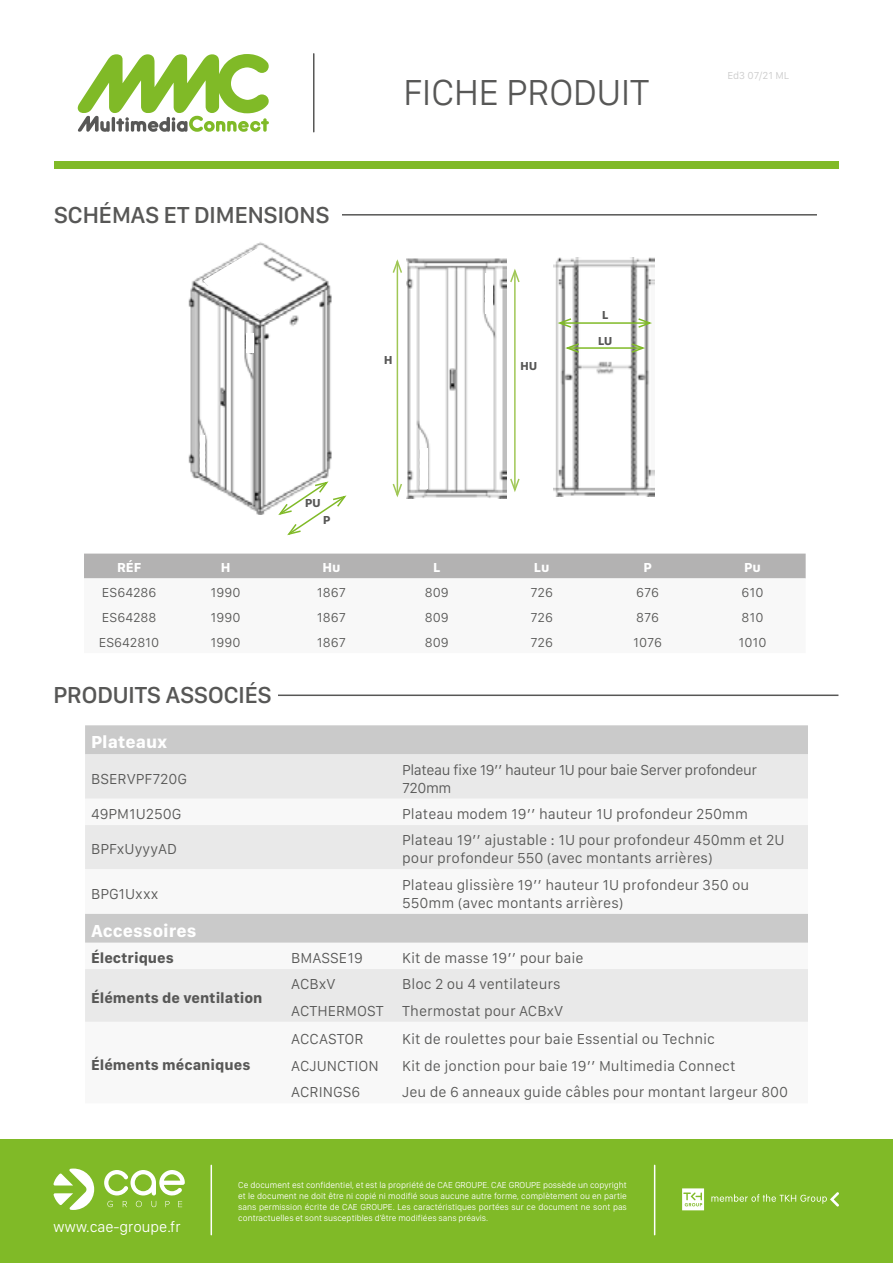
<style>
.page{position:relative;width:893px;height:1263px;background:#fff}
.page>*{position:absolute;margin:0;border:0;box-sizing:border-box;transform-origin:0 0}
.t1{font:300 37.5px "SF Compact Display";color:#575756}
.t2{font:500 24px "SF Compact Display";color:#575756}
.t3{font:700 18px "SF Compact Text";color:#fff}
.t4{font:300 15.6px "SF Compact Display";color:#fff}
.t5{font:300 15px/18px "SF Compact Text";color:#575756}
.t6{font:300 15px/18px "SF Compact Text";letter-spacing:-.03em;color:#575756}
.t7{font:700 15px "SF Compact Text";color:#575756}
.t8{font:300 13.5px "SF Compact Text";color:#575756}
.t9{font:700 13.5px "SF Compact Text";color:#fff}
.t10{font:700 12px/25.8px "SF Compact Display";color:#575756;text-align:center}
.t11{font:300 10.5px "SF Compact Text";color:#cacaca}
.t12{font:300 9px/10.8px "SF Compact Display";color:#fff;text-align:justify}
</style>
<div class="page">
<svg style="left:78px;top:54px;width:191px;height:78px"></svg>
<div style="left:54px;top:161px;width:785px;height:8px;background:#80ba27"></div>
<hr style="left:313px;top:54px;width:1px;height:78px;background:#575756">
<div style="left:0;top:1139px;width:893px;height:124px;background:#80ba27"></div>
<svg style="left:104px;top:1170px;width:81px;height:37px"></svg>
<svg style="left:53px;top:1168px;width:41px;height:42px"></svg>
<svg style="left:711px;top:1192px;width:128px;height:14px"></svg>
<svg style="left:682px;top:1188px;width:22px;height:22px"></svg>
<hr style="left:211px;top:1165px;width:1px;height:70px;background:#fff">
<hr style="left:654px;top:1165px;width:1px;height:70px;background:#fff">
<div style="left:84px;top:554px;width:722px;height:24px;background:#b3b2b2"></div>
<svg style="left:84px;top:578px;width:722px;height:1px"></svg>
<div style="left:85px;top:725px;width:723px;height:29px;background:#cacaca"></div>
<div style="left:85px;top:754px;width:723px;height:115px;background:#e9e9e9"></div>
<svg style="left:85px;top:799px;width:723px;height:26px"></svg>
<svg style="left:85px;top:913px;width:723px;height:109px;fill:#e9e9e9"></svg>
<hr style="left:54px;top:214px;width:763px;height:2px;background:#575756">
<div style="left:54px;top:200px;width:288px;height:23px;background:#fff"></div>
<hr style="left:54px;top:694px;width:784px;height:2px;background:#575756">
<div style="left:53px;top:681px;width:225px;height:28px;background:#fff"></div>
<img style="left:407px;top:258px;width:100px;height:240px">
<img style="left:553px;top:258px;width:102px;height:239px">
<img style="left:188px;top:242px;width:144px;height:273px">
<hr style="left:514px;top:271px;width:2px;height:219px;background:#a0c755">
<svg style="left:510px;top:269px;width:10px;height:15px"></svg>
<svg style="left:510px;top:477px;width:10px;height:15px"></svg>
<hr style="left:397px;top:261px;width:1px;height:234px;background:#a0c755">
<svg style="left:392px;top:259px;width:10px;height:16px"></svg>
<svg style="left:392px;top:482px;width:10px;height:15px"></svg>
<hr style="left:560px;top:322px;width:90px;height:2px;background:#80ba27">
<svg style="left:555px;top:317px;width:18px;height:12px"></svg>
<svg style="left:637px;top:317px;width:17px;height:12px"></svg>
<hr style="left:567px;top:347px;width:76px;height:2px;background:#80ba27">
<svg style="left:563px;top:342px;width:17px;height:12px"></svg>
<svg style="left:630px;top:342px;width:17px;height:12px"></svg>
<svg style="left:276px;top:480px;width:71px;height:56px"></svg>
<div style="left:420px;top:448px;width:8px;height:41px;background:#fff"></div>
<div style="left:486px;top:273px;width:7px;height:41px;background:#fff"></div>
<div style="left:246px;top:333px;width:7px;height:20px;background:#fff"></div>
<hr style="left:201px;top:435px;width:4px;height:37px;background:#fff">
<svg style="left:203px;top:246px;width:121px;height:71px"></svg>
<h2 class="t2" style="left:54px;top:195px;width:277px">SCHÉMAS ET DIMENSIONS</h2>
<p class="t10" style="left:305px;top:489px;width:17px">PU</p>
<p class="t10" style="left:323px;top:506px;width:9px">P</p>
<h1 class="t1" style="left:403px;top:63px;width:247px">FICHE PRODUIT</h1>
<p class="t10" style="left:598px;top:301px;width:16px">L<br>LU</p>
<p class="t11" style="left:727px;top:67px;width:63px">Ed3 07/21 ML</p>
<p class="t9" style="left:117px;top:556px;width:26px">RÉF</p>
<p class="t9" style="left:221px;top:556px;width:11px">H</p>
<p class="t9" style="left:322px;top:556px;width:20px">Hu</p>
<p class="t9" style="left:433px;top:556px;width:9px">L</p>
<p class="t9" style="left:534px;top:556px;width:17px">Lu</p>
<p class="t9" style="left:643px;top:556px;width:10px">P</p>
<p class="t9" style="left:744px;top:556px;width:18px">Pu</p>
<p class="t8" style="left:102px;top:581px;width:56px">ES64286</p>
<p class="t8" style="left:211px;top:581px;width:31px">1990</p>
<p class="t8" style="left:317px;top:581px;width:30px">1867</p>
<p class="t8" style="left:425px;top:581px;width:25px">809</p>
<p class="t8" style="left:530px;top:581px;width:24px">726</p>
<p class="t8" style="left:636px;top:581px;width:24px">676</p>
<p class="t8" style="left:741px;top:581px;width:24px">610</p>
<p class="t8" style="left:102px;top:606px;width:56px">ES64288</p>
<p class="t8" style="left:211px;top:606px;width:31px">1990</p>
<p class="t8" style="left:317px;top:606px;width:30px">1867</p>
<p class="t8" style="left:425px;top:606px;width:25px">809</p>
<p class="t8" style="left:530px;top:606px;width:24px">726</p>
<p class="t8" style="left:636px;top:606px;width:24px">876</p>
<p class="t8" style="left:741px;top:606px;width:24px">810</p>
<p class="t8" style="left:99px;top:631px;width:62px">ES642810</p>
<p class="t8" style="left:211px;top:631px;width:31px">1990</p>
<p class="t8" style="left:317px;top:631px;width:30px">1867</p>
<p class="t8" style="left:425px;top:631px;width:25px">809</p>
<p class="t8" style="left:530px;top:631px;width:24px">726</p>
<p class="t8" style="left:633px;top:631px;width:30px">1076</p>
<p class="t8" style="left:738px;top:631px;width:30px">1010</p>
<h2 class="t2" style="left:53px;top:676px;width:220px">PRODUITS ASSOCIÉS</h2>
<p class="t3" style="left:91px;top:726px;width:78px">Plateaux</p>
<p class="t5" style="left:91px;top:769px;width:98px">BSERVPF720G</p>
<p class="t6" style="left:402px;top:760px;width:356px">Plateau fixe 19’’ hauteur 1U pour baie Server profondeur<br>720mm</p>
<p class="t5" style="left:91px;top:804px;width:92px">49PM1U250G</p>
<p class="t5" style="left:402px;top:804px;width:347px">Plateau modem 19’’ hauteur 1U profondeur 250mm</p>
<p class="t5" style="left:91px;top:840px;width:87px">BPFxUyyyAD</p>
<p class="t5" style="left:402px;top:831px;width:384px">Plateau 19’’ ajustable : 1U pour profondeur 450mm et 2U pour profondeur 550 (avec montants arrières)</p>
<p class="t5" style="left:91px;top:884px;width:69px">BPG1Uxxx</p>
<p class="t5" style="left:402px;top:875px;width:349px">Plateau glissière 19’’ hauteur 1U profondeur 350 ou<br>550mm (avec montants arrières)</p>
<p class="t3" style="left:91px;top:915px;width:107px">Accessoires</p>
<p class="t7" style="left:91px;top:945px;width:84px">Électriques</p>
<p class="t5" style="left:291px;top:948px;width:73px">BMASSE19</p>
<p class="t5" style="left:402px;top:948px;width:183px">Kit de masse 19’’ pour baie</p>
<p class="t7" style="left:91px;top:984px;width:173px">Éléments de ventilation</p>
<p class="t5" style="left:291px;top:971px;width:274px;line-height:26.4px;text-align:right">Bloc 2 ou 4 ventilateurs<br>ACTHERMOST Thermostat pour ACBxV</p>
<p class="t5" style="left:291px;top:975px;width:46px">ACBxV</p>
<p class="t7" style="left:91px;top:1051px;width:161px">Éléments mécaniques</p>
<p class="t5" style="left:291px;top:1029px;width:74px">ACCASTOR</p>
<p class="t5" style="left:402px;top:1029px;width:314px">Kit de roulettes pour baie Essential ou Technic</p>
<p class="t5" style="left:291px;top:1056px;width:89px">ACJUNCTION</p>
<p class="t5" style="left:402px;top:1056px;width:335px">Kit de jonction pour baie 19’’ Multimedia Connect</p>
<p class="t5" style="left:291px;top:1083px;width:71px">ACRINGS6</p>
<p class="t5" style="left:402px;top:1083px;width:387px">Jeu de 6 anneaux guide câbles pour montant largeur 800</p>
<p class="t4" style="left:53px;top:1214px;width:129px">www.cae-groupe.fr</p>
<p class="t12" style="left:238px;top:1179px;width:390px">Ce document est confidentiel, et est la propriété de CAE GROUPE. CAE GROUPE possède un copyright et le document ne doit être ni copié ni modifié sous aucune autre forme, complètement ou en partie sans permission écrite de CAE GROUPE. Les caractéristiques portées sur ce document ne sont pas contractuelles et sont susceptibles d’être modifiées sans préavis.</p>
</div>
